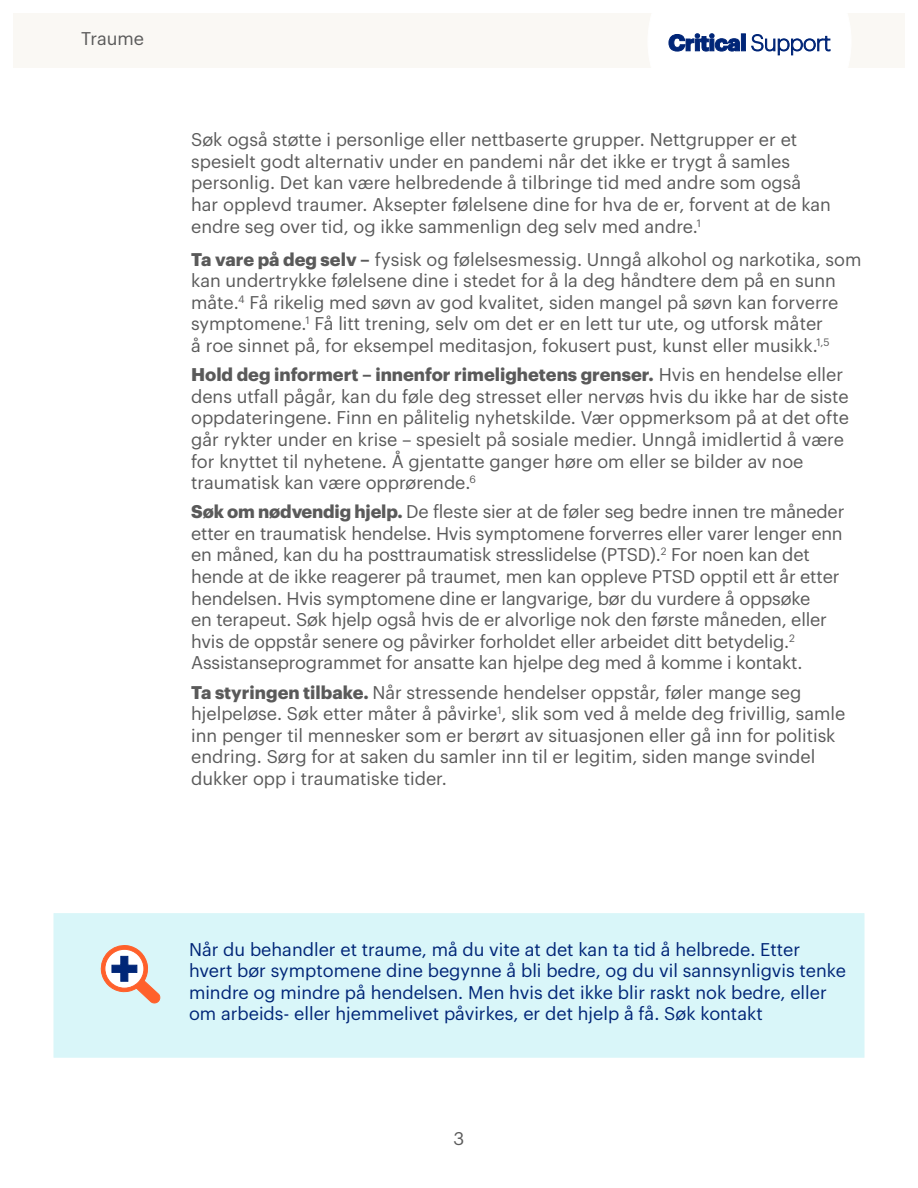
<style>
.page{position:relative;width:918px;height:1188px;background:#fff}
.page>*{position:absolute;margin:0;border:0;box-sizing:border-box;transform-origin:0 0}
.Paragraph_Style4{font:18px/21.6px "Graphik";letter-spacing:-.01em;color:#5a5a5a}
.Paragraph_Style1{font:18px/21.6px "Graphik";color:#5a5a5a}
.Paragraph_Style5{font:18px/21.6px "Graphik";color:#5a5a5a}
.Paragraph_Style1-2{font:18px/21.6px "Graphik";color:#002577}
.s1{font-weight:700}
</style>
<div class="page">
<div style="left:54px;top:914px;width:810px;height:143px;background:#d9f6f9"></div>
<div style="left:13px;top:13px;width:892px;height:55px;background:#faf8f4"></div>
<svg style="left:648px;top:13px;width:203px;height:55px"></svg>
<svg style="left:101px;top:945px;width:59px;height:58px"></svg>
<p class="Paragraph_Style1" style="left:81px;top:26px;width:65px">Traume</p>
<p class="Paragraph_Style1" style="left:191px;top:127px;width:641px">Søk også støtte i personlige eller nettbaserte grupper. Nettgrupper er et spesielt godt alternativ under en pandemi når det ikke er trygt å samles personlig. Det kan være helbredende å tilbringe tid med andre som også har opplevd traumer. Aksepter følelsene dine for hva de er, forvent at de kan endre seg over tid, og ikke sammenlign deg selv med andre.<sup>1</sup></p>
<p class="Paragraph_Style1" style="left:191px;top:247px;width:672px"><span class="s1">Ta vare på deg selv –</span> fysisk og følelsesmessig. Unngå alkohol og narkotika, som kan undertrykke følelsene dine i stedet for å la deg håndtere dem på en sunn måte.<sup>4</sup> Få rikelig med søvn av god kvalitet, siden mangel på søvn kan forverre symptomene.<sup>1</sup> Få litt trening, selv om det er en lett tur ute, og utforsk måter<br>å roe sinnet på, for eksempel meditasjon, fokusert pust, kunst eller musikk.<sup>1,5</sup></p>
<p class="Paragraph_Style4" style="left:191px;top:362px;width:659px"><span class="s1">Hold deg informert – innenfor rimelighetens grenser.</span> Hvis en hendelse eller dens utfall pågår, kan du føle deg stresset eller nervøs hvis du ikke har de siste oppdateringene. Finn en pålitelig nyhetskilde. Vær oppmerksom på at det ofte går rykter under en krise – spesielt på sosiale medier. Unngå imidlertid å være for knyttet til nyhetene. Å gjentatte ganger høre om eller se bilder av noe traumatisk kan være opprørende.<sup>6</sup></p>
<p class="Paragraph_Style4" style="left:191px;top:499px;width:655px"><span class="s1">Søk om nødvendig hjelp.</span> De fleste sier at de føler seg bedre innen tre måneder etter en traumatisk hendelse. Hvis symptomene forverres eller varer lenger enn en måned, kan du ha posttraumatisk stresslidelse (PTSD).<sup>2</sup> For noen kan det hende at de ikke reagerer på traumet, men kan oppleve PTSD opptil ett år etter hendelsen. Hvis symptomene dine er langvarige, bør du vurdere å oppsøke<br>en terapeut. Søk hjelp også hvis de er alvorlige nok den første måneden, eller hvis de oppstår senere og påvirker forholdet eller arbeidet ditt betydelig.<sup>2<br></sup>Assistanseprogrammet for ansatte kan hjelpe deg med å komme i kontakt.</p>
<p class="Paragraph_Style5" style="left:191px;top:680px;width:656px"><span class="s1">Ta styringen tilbake.</span> Når stressende hendelser oppstår, føler mange seg hjelpeløse. Søk etter måter å påvirke<sup>1</sup>, slik som ved å melde deg frivillig, samle inn penger til mennesker som er berørt av situasjonen eller gå inn for politisk endring. Sørg for at saken du samler inn til er legitim, siden mange svindel dukker opp i traumatiske tider.</p>
<p class="Paragraph_Style1-2" style="left:189px;top:937px;width:659px">Når du behandler et traume, må du vite at det kan ta tid å helbrede. Etter hvert bør symptomene dine begynne å bli bedre, og du vil sannsynligvis tenke mindre og mindre på hendelsen. Men hvis det ikke blir raskt nok bedre, eller om arbeids- eller hjemmelivet påvirkes, er det hjelp å få. Søk kontakt</p>
<p class="Paragraph_Style1" style="left:454px;top:1126px;width:12px">3</p>
</div>
